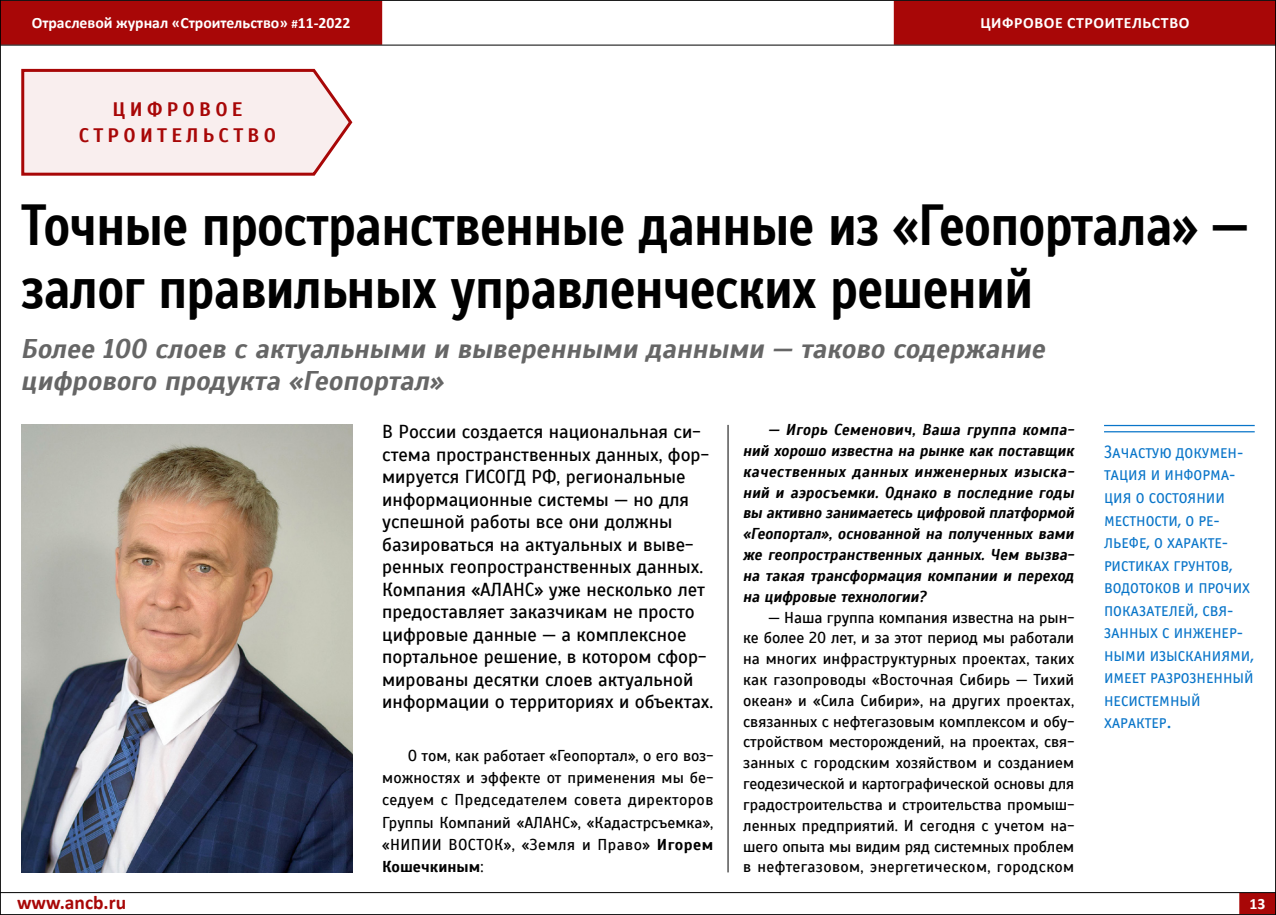
<style>
.page{position:relative;width:1276px;height:915px;background:#fff}
.page>*{position:absolute;margin:0;border:0;box-sizing:border-box;transform-origin:0 0}
.t1{font:700 57.75px/63px "Scada";letter-spacing:-.015em;color:#000;scale:.86 1}
.t2{font:italic 700 27px/32.4px "Scada";color:#666}
.t3{font:700 19.5px/25.5px "Scada";letter-spacing:.22em;color:#a80707;text-align:center}
.t4{font:700 19.5px "Calibri";color:#a80707}
.t5{font:18.75px/22.5px "Scada";color:#000}
.t6{font:18px/22.5px "Officina Sans Book SCC";color:#0975c9}
.t7{font:15.75px/20.9px "Scada";letter-spacing:.015em;color:#000;text-align:justify}
.t8{font:italic 700 15.75px/20.9px "Scada";color:#000;text-align:justify;scale:.95 1}
.t9{font:700 15.75px "Calibri";color:#fff}
.s1{font-size:12.75px}
.s2{font-weight:700}
</style>
<div class="page">
<svg style="left:21px;top:68px;width:332px;height:108px;background:#f3dfdf"></svg>
<hr style="left:728px;top:425px;width:1px;height:447px;background:#000">
<img style="left:21px;top:425px;width:331px;height:447px">
<hr style="left:1104px;top:425px;width:150px;height:1px;background:#0975c9">
<hr style="left:1104px;top:431px;width:150px;height:1px;background:#0975c9">
<div style="left:0;top:1px;width:382px;height:44px;background:#a80707"></div>
<div style="left:894px;top:1px;width:382px;height:44px;background:#a80707"></div>
<hr style="left:0;top:0;width:1276px;height:1px;background:#000">
<hr style="left:0;top:45px;width:1276px;height:1px;background:#000">
<div style="left:1239px;top:892px;width:37px;height:21px;background:#a80707"></div>
<hr style="left:0;top:891px;width:1276px;height:1px;background:#000">
<hr style="left:0;top:913px;width:1276px;height:1px;background:#000">
<hr style="left:0;top:0;width:1px;height:914px;background:#000">
<hr style="left:1275px;top:0;width:1px;height:914px;background:#000">
<p class="t9" style="left:32px;top:12px;width:320px">Отраслевой журнал «Строительство» <span class="s1">#</span>11-2022</p>
<p class="t9" style="left:980px;top:12px;width:45px">Цифровое</p>
<p class="t9" style="left:1067px;top:12px;width:11px">строите</p>
<p class="t9" style="left:1132px;top:12px;width:30px">льство</p>
<p class="t3" style="left:79px;top:97px;width:199px">ЦИФРОВОЕ<br>СТРОИТЕЛЬСТВО</p>
<h1 class="t1" style="left:21px;top:194px;width:1428px">Точные пространственные данные из «Геопортала» — залог правильных управленческих решений</h1>
<h2 class="t2" style="left:21px;top:332px;width:1025px">Более 100 слоев с актуальными и выверенными данными — таково содержание цифрового продукта «Геопортал»</h2>
<p class="t5" style="left:382px;top:420px;width:333px">В России создается национальная си&shy;стема пространственных данных, фор&shy;мируется ГИСОГД РФ, региональные информационные системы — но для успешной работы все они должны базироваться на актуальных и выве&shy;ренных геопространственных данных.<br>Компания «АЛАНС» уже несколько лет предоставляет заказчикам не просто цифровые данные — а комплексное портальное решение, в котором сфор&shy;мированы десятки слоев актуальной информации о территориях и объектах.</p>
<p class="t7" style="left:382px;top:744px;width:333px;line-height:22.4px;text-indent:26px">О том, как работает «Геопортал», о его воз&shy;можностях и эффекте от применения мы бе&shy;седуем с Председателем совета директоров Группы Компаний «АЛАНС», «Кадастрсъемка», «НИПИИ ВОСТОК», «Земля и Право» <span class="s2">Игорем Кошечкиным</span>:</p>
<p class="t8" style="left:743px;top:419px;width:350px;text-indent:26px">— Игорь Семенович, Ваша группа компа&shy;ний хорошо известна на рынке как поставщик качественных данных инженерных изыска&shy;ний и аэросъемки. Однако в последние годы вы активно занимаетесь цифровой платформой «Геопортал», основанной на полученных вами же геопространственных данных. Чем вызва&shy;на такая трансформация компании и переход на цифровые технологии?</p>
<p class="t7" style="left:743px;top:606px;width:333px;text-indent:26px">— Наша группа компания известна на рын&shy;ке более 20 лет, и за этот период мы работали на многих инфраструктурных проектах, таких как газопроводы «Восточная Сибирь — Тихий океан» и «Сила Сибири», на других проектах, связанных с нефтегазовым комплексом и обу&shy;стройством месторождений, на проектах, свя&shy;занных с городским хозяйством и созданием геодезической и картографической основы для градостроительства и строительства промыш&shy;ленных предприятий. И сегодня с учетом на&shy;шего опыта мы видим ряд системных проблем в нефтегазовом, энергетическом, городском</p>
<p class="t6" style="left:1104px;top:441px;width:151px">Зачастую докумен&shy;тация и информа&shy;ция о состоянии местности, о ре&shy;льефе, о характе&shy;ристиках грунтов, водотоков и прочих показателей, свя&shy;занных с инженер&shy;ными изысканиями, имеет разрозненный несистемный характер.</p>
<p class="t4" style="left:17px;top:889px;width:111px">www.ancb.ru</p>
<p class="t9" style="left:1249px;top:892px;width:17px">13</p>
</div>
